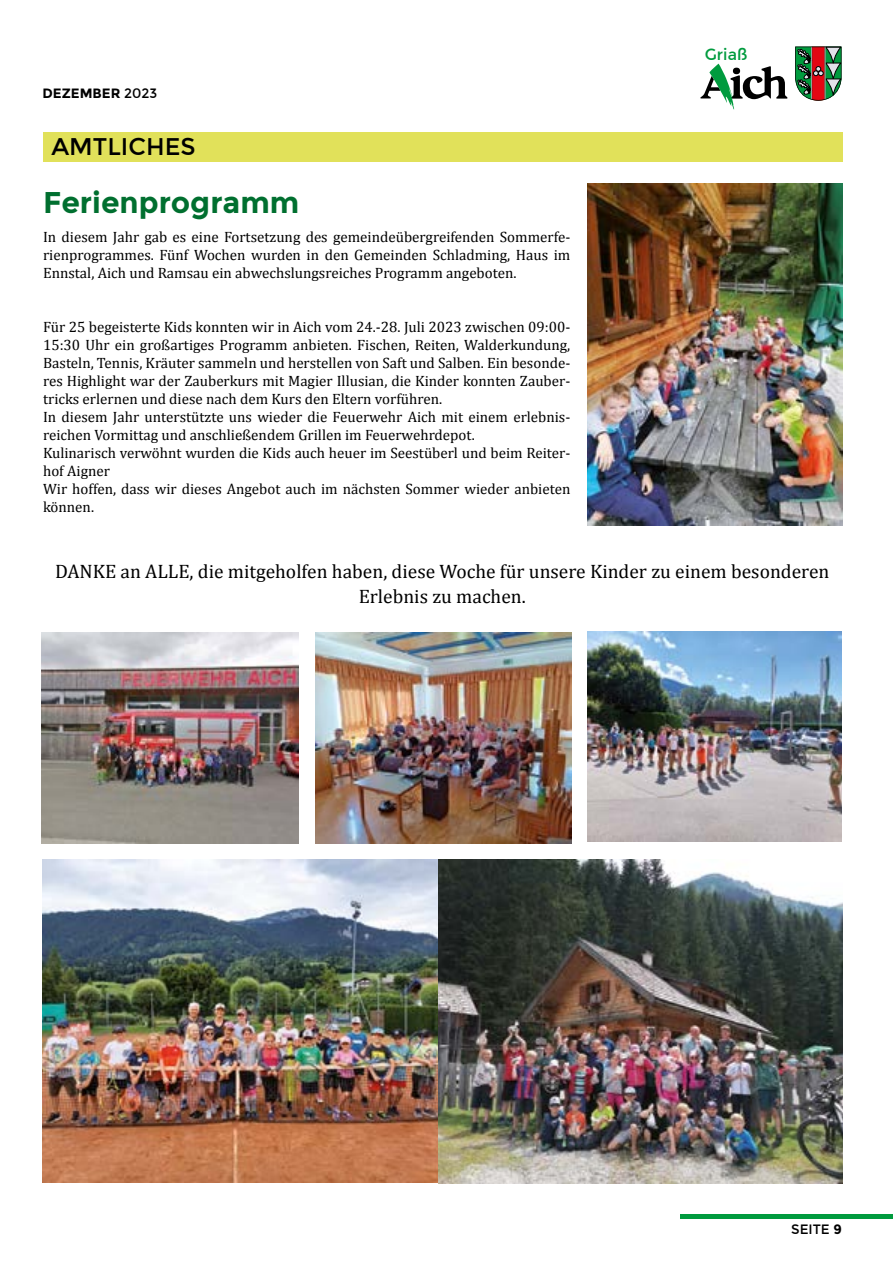
<style>
.page{position:relative;width:893px;height:1263px;background:#fff}
.page>*{position:absolute;margin:0;border:0;box-sizing:border-box;transform-origin:0 0}
.t1{font:700 30px "Montserrat";color:#006f2f}
.t2{font:24px "Montserrat";color:#000}
.t3{font:19.5px/25.5px "Cambria";color:#000;text-align:center}
.t4{font:15.9px "Montserrat";color:#009b3e}
.t5{font:15px/18px "Cambria";color:#000;text-align:justify}
.t6{font:700 13.5px "Montserrat";color:#000}
.t7{font:13.5px "Montserrat";color:#000}
.s1{font-weight:400}
.s2{font-weight:700}
</style>
<div class="page">
<hr style="left:680px;top:1214px;width:213px;height:4px;background:#009b3e">
<svg style="left:795px;top:47px;width:46px;height:54px;background:#6e6a52"></svg>
<svg style="left:701px;top:64px;width:86px;height:46px"></svg>
<div style="left:43px;top:132px;width:799px;height:30px;background:#e1e15a"></div>
<img style="left:315px;top:633px;width:256px;height:210px">
<img style="left:42px;top:633px;width:256px;height:210px">
<img style="left:42px;top:859px;width:397px;height:323px">
<img style="left:587px;top:631px;width:254px;height:211px">
<img style="left:587px;top:184px;width:255px;height:342px">
<img style="left:439px;top:859px;width:403px;height:325px">
<p class="t6" style="left:43px;top:85px;width:116px">DEZEMBER <span class="s1">2023</span></p>
<h2 class="t2" style="left:51px;top:133px;width:146px">AMTLICHES</h2>
<h1 class="t1" style="left:43px;top:184px;width:258px">Ferienprogramm</h1>
<p class="t5" style="left:43px;top:228px;width:529px">In diesem Jahr gab es eine Fortsetzung des gemeindeübergreifenden Sommerfe&shy;rienprogrammes. Fünf Wochen wurden in den Gemeinden Schladming, Haus im Ennstal, Aich und Ramsau ein abwechslungsreiches Programm angeboten.</p>
<p class="t5" style="left:43px;top:318px;width:529px;text-align:left">Für 25 begeisterte Kids konnten wir in Aich vom 24.-28. Juli 2023 zwischen 09:00- 15:30 Uhr ein großartiges Programm anbieten. Fischen, Reiten, Walderkundung, Basteln, Tennis, Kräuter sammeln und herstellen von Saft und Salben. Ein besonde&shy;res Highlight war der Zauberkurs mit Magier Illusian, die Kinder konnten Zauber&shy;tricks erlernen und diese nach dem Kurs den Eltern vorführen.<br>In diesem Jahr unterstützte uns wieder die Feuerwehr Aich mit einem erlebnis&shy;reichen Vormittag und anschließendem Grillen im Feuerwehrdepot.<br>Kulinarisch verwöhnt wurden die Kids auch heuer im Seestüberl und beim Reiter&shy;hof Aigner<br>Wir hoffen, dass wir dieses Angebot auch im nächsten Sommer wieder anbieten können.</p>
<p class="t4" style="left:705px;top:46px;width:44px">Griaß</p>
<h3 class="t3" style="left:55px;top:558px;width:776px">DANKE an ALLE, die mitgeholfen haben, diese Woche für unsere Kinder zu einem besonderen<br>Erlebnis zu machen.</h3>
<p class="t7" style="left:791px;top:1221px;width:52px">SEITE <span class="s2">9</span></p>
</div>
